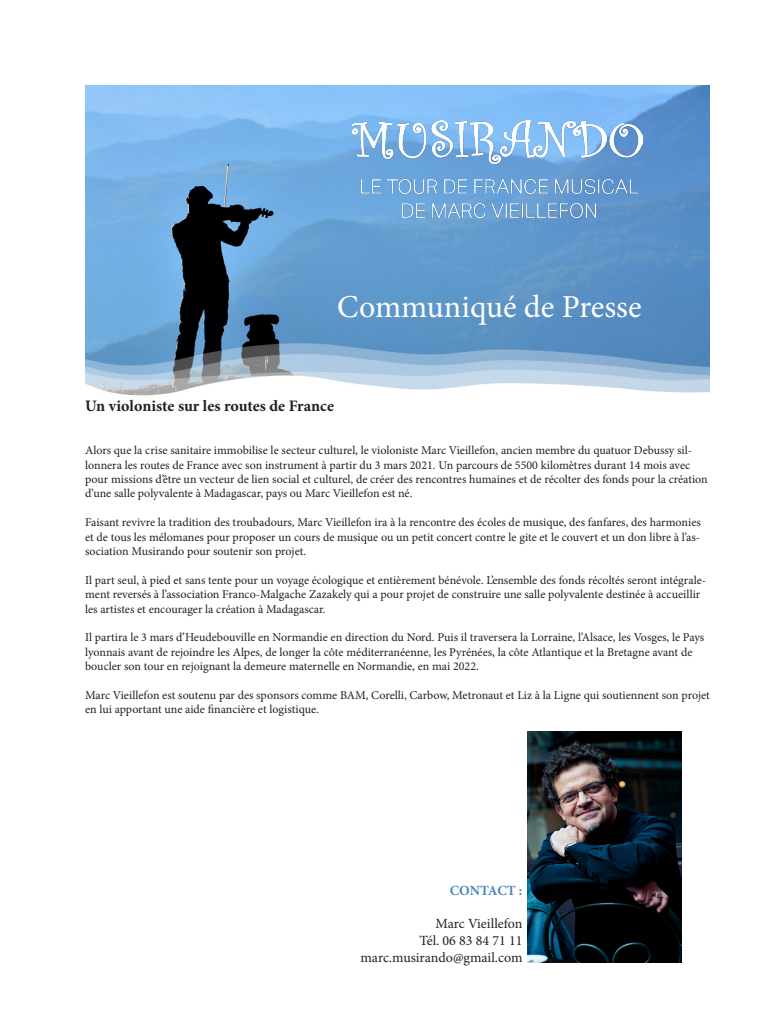
<style>
.page{position:relative;width:766px;height:1012px;background:#fff}
.page>*{position:absolute;margin:0;border:0;box-sizing:border-box;transform-origin:0 0}
.t1{font:32px "Minion Pro";color:#fff}
.t2{font:700 16px "Minion Pro";color:#231f20}
.t3{font:14px "Minion Pro";color:#231f20}
.t4{font:700 14px "Minion Pro";letter-spacing:-.005em;color:#4d86b8}
.t5{font:12px/14.4px "Minion Pro";color:#231f20}
</style>
<div class="page">
<img style="left:85px;top:85px;width:624px;height:311px">
<img style="left:352px;top:121px;width:290px;height:97px">
<img style="left:527px;top:731px;width:154px;height:231px">
<p class="t1" style="left:337px;top:285px;width:306px">Communiqué de Presse</p>
<p class="t2" style="left:85px;top:395px;width:250px">Un violoniste sur les routes de France</p>
<p class="t5" style="left:85px;top:443px;width:624px">Alors que la crise sanitaire immobilise le secteur culturel, le violoniste Marc Vieillefon, ancien membre du quatuor Debussy sil&shy;lonnera les routes de France avec son instrument à partir du 3 mars 2021. Un parcours de 5500 kilomètres durant 14 mois avec pour missions d’être un vecteur de lien social et culturel, de créer des rencontres humaines et de récolter des fonds pour la création d’une salle polyvalente à Madagascar, pays ou Marc Vieillefon est né.</p>
<p class="t5" style="left:85px;top:515px;width:617px;text-align:justify">Faisant revivre la tradition des troubadours, Marc Vieillefon ira à la rencontre des écoles de musique, des fanfares, des harmonies et de tous les mélomanes pour proposer un cours de musique ou un petit concert contre le gite et le couvert et un don libre à l’as&shy;sociation Musirando pour soutenir son projet.</p>
<p class="t5" style="left:85px;top:573px;width:622px">Il part seul, à pied et sans tente pour un voyage écologique et entièrement bénévole. L’ensemble des fonds récoltés seront intégrale&shy;ment reversés à l’association Franco-Malgache Zazakely qui a pour projet de construire une salle polyvalente destinée à accueillir les artistes et encourager la création à Madagascar.</p>
<p class="t5" style="left:85px;top:630px;width:620px">Il partira le 3 mars d’Heudebouville en Normandie en direction du Nord. Puis il traversera la Lorraine, l’Alsace, les Vosges, le Pays lyonnais avant de rejoindre les Alpes, de longer la côte méditerranéenne, les Pyrénées, la côte Atlantique et la Bretagne avant de boucler son tour en rejoignant la demeure maternelle en Normandie, en mai 2022.</p>
<p class="t5" style="left:85px;top:688px;width:626px">Marc Vieillefon est soutenu par des sponsors comme BAM, Corelli, Carbow, Metronaut et Liz à la Ligne qui soutiennent son projet en lui apportant une aide financière et logistique.</p>
<p class="t4" style="left:449px;top:880px;width:74px">CONTACT :</p>
<p class="t3" style="left:435px;top:914px;width:88px">Marc Vieillefon</p>
<p class="t3" style="left:419px;top:931px;width:104px">Tél. 06 83 84 71 11</p>
<p class="t3" style="left:360px;top:948px;width:163px">marc.musirando@gmail.com</p>
</div>
